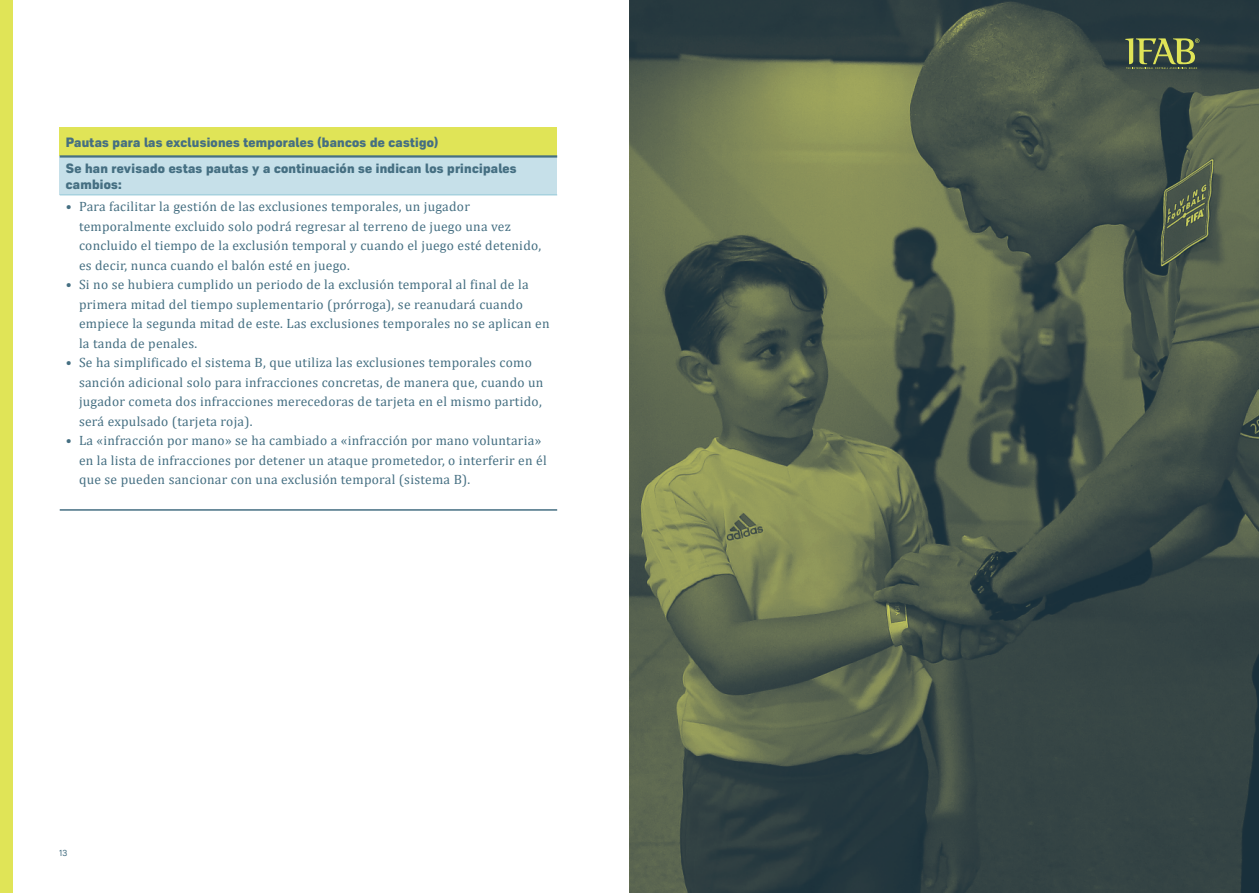
<style>
.page{position:relative;width:1259px;height:893px;background:#fff}
.page>*{position:absolute;margin:0;border:0;box-sizing:border-box;transform-origin:0 0}
.t1{font:13.5px/19.5px "Cambria";letter-spacing:.02em;color:#456f82}
.Tabelle_Roag_ExtraBold_9_13{font:800 13.5px/16.2px "Roag";letter-spacing:.02em;color:#456f82}
.t2{font:9px "Roag";color:#456f82}
.s1{font-weight:700}
</style>
<div class="page">
<div style="left:0;top:0;width:13px;height:893px;background:#e0e457"></div>
<div style="left:60px;top:127px;width:497px;height:29px;background:#e0e457"></div>
<div style="left:60px;top:156px;width:497px;height:39px;background:#c6e0e9"></div>
<hr style="left:60px;top:195px;width:497px;height:1px;background:#93c7d7">
<hr style="left:60px;top:509px;width:497px;height:2px;background:#456f82">
<hr style="left:60px;top:155px;width:497px;height:3px;background:#456f82">
<img style="left:629px;top:0;width:630px;height:893px">
<svg style="left:1125px;top:38px;width:74px;height:31px;background:#687448"></svg>
<p class="Tabelle_Roag_ExtraBold_9_13" style="left:66px;top:132px;width:374px">Pautas para las exclusiones temporales (bancos de castigo)</p>
<p class="Tabelle_Roag_ExtraBold_9_13" style="left:66px;top:158px;width:452px">Se han revisado estas pautas y a continuación se indican los principales cambios:</p>
<p class="t1" style="left:79px;top:197px;width:464px;text-indent:-13px"><span class="s1">•</span> Para facilitar la gestión de las exclusiones temporales, un jugador temporalmente excluido solo podrá regresar al terreno de juego una vez concluido el tiempo de la exclusión temporal y cuando el juego esté detenido, es decir, nunca cuando el balón esté en juego.</p>
<p class="t1" style="left:79px;top:275px;width:472px;text-indent:-13px"><span class="s1">•</span> Si no se hubiera cumplido un periodo de la exclusión temporal al final de la primera mitad del tiempo suplementario (prórroga), se reanudará cuando empiece la segunda mitad de este. Las exclusiones temporales no se aplican en la tanda de penales.</p>
<p class="t1" style="left:79px;top:353px;width:466px;text-indent:-13px"><span class="s1">•</span> Se ha simplificado el sistema B, que utiliza las exclusiones temporales como sanción adicional solo para infracciones concretas, de manera que, cuando un jugador cometa dos infracciones merecedoras de tarjeta en el mismo partido, será expulsado (tarjeta roja).</p>
<p class="t1" style="left:79px;top:431px;width:469px;text-indent:-13px"><span class="s1">•</span> La «infracción por mano» se ha cambiado a «infracción por mano voluntaria» en la lista de infracciones por detener un ataque prometedor, o interferir en él que se pueden sancionar con una exclusión temporal (sistema B).</p>
<p class="t2" style="left:60px;top:846px;width:9px">13</p>
</div>
